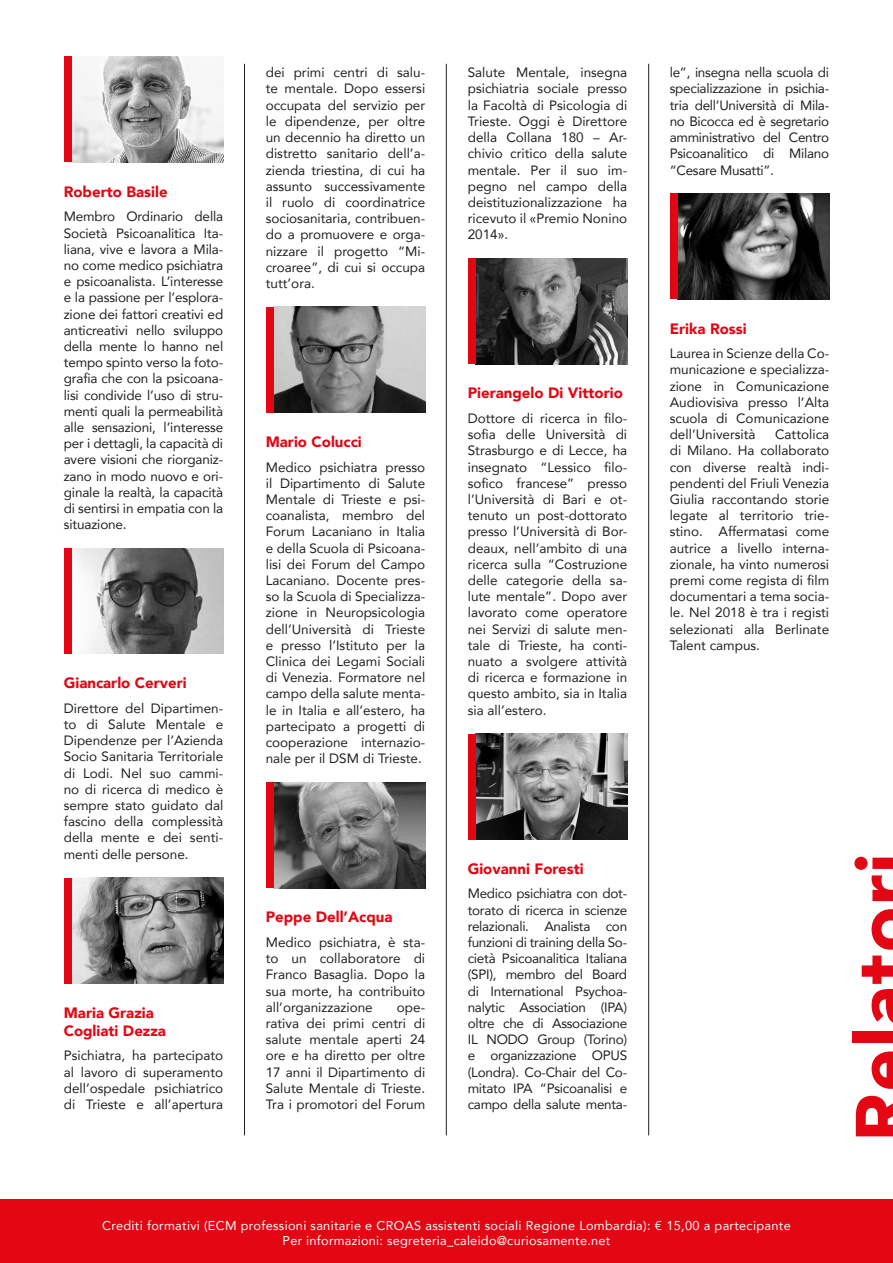
<style>
.page{position:relative;width:893px;height:1263px;background:#fff}
.page>*{position:absolute;margin:0;border:0;box-sizing:border-box;transform-origin:0 0}
.t1{font:900 75px "Avenir";letter-spacing:.02em;color:#e30613}
.t2{font:900 15px/18px "Avenir";color:#e30613}
.t3{font:13.5px/16.2px "Avenir";color:#231f20;text-align:justify}
.t4{font:12.75px/15.3px "Avenir";letter-spacing:.025em;color:#fff;text-align:center}
</style>
<div class="page">
<div style="left:0;top:1199px;width:893px;height:64px;background:#e30613"></div>
<img style="left:71px;top:56px;width:152px;height:106px">
<div style="left:64px;top:56px;width:7px;height:106px;background:#e30613"></div>
<img style="left:71px;top:548px;width:152px;height:106px">
<div style="left:64px;top:548px;width:7px;height:106px;background:#e30613"></div>
<img style="left:71px;top:877px;width:152px;height:106px">
<div style="left:64px;top:877px;width:7px;height:106px;background:#e30613"></div>
<hr style="left:244px;top:64px;width:1px;height:1071px;background:#231f20">
<hr style="left:446px;top:64px;width:1px;height:1071px;background:#231f20">
<hr style="left:648px;top:64px;width:1px;height:1071px;background:#231f20">
<img style="left:273px;top:307px;width:152px;height:106px">
<div style="left:266px;top:307px;width:7px;height:106px;background:#e30613"></div>
<img style="left:273px;top:782px;width:152px;height:106px">
<div style="left:266px;top:782px;width:7px;height:106px;background:#e30613"></div>
<img style="left:475px;top:258px;width:152px;height:106px">
<div style="left:468px;top:258px;width:7px;height:106px;background:#e30613"></div>
<img style="left:475px;top:733px;width:152px;height:106px">
<div style="left:468px;top:733px;width:7px;height:106px;background:#e30613"></div>
<img style="left:677px;top:193px;width:152px;height:106px">
<div style="left:670px;top:193px;width:7px;height:106px;background:#e30613"></div>
<p class="t2" style="left:64px;top:182px;width:105px">Roberto Basile</p>
<p class="t3" style="left:64px;top:208px;width:161px">Membro Ordinario della Società Psicoanalitica Ita&shy;liana, vive e lavora a Mila&shy;no come medico psichiatra e psicoanalista. L’interesse e la passione per l’esplora&shy;zione dei fattori creativi ed anticreativi nello sviluppo della mente lo hanno nel tempo spinto verso la foto&shy;grafia che con la psicoana&shy;lisi condivide l’uso di stru&shy;menti quali la permeabilità alle sensazioni, l’interesse per i dettagli, la capacità di avere visioni che riorganiz&shy;zano in modo nuovo e ori&shy;ginale la realtà, la capacità di sentirsi in empatia con la situazione.</p>
<p class="t2" style="left:64px;top:673px;width:125px">Giancarlo Cerveri</p>
<p class="t3" style="left:64px;top:700px;width:161px">Direttore del Dipartimen&shy;to di Salute Mentale e Dipendenze per l’Azienda Socio Sanitaria Territoriale di Lodi. Nel suo cammi&shy;no di ricerca di medico è sempre stato guidato dal fascino della complessità della mente e dei senti&shy;menti delle persone.</p>
<p class="t2" style="left:64px;top:1003px;width:104px">Maria Grazia<br>Cogliati Dezza</p>
<p class="t3" style="left:64px;top:1047px;width:161px">Psichiatra, ha partecipato al lavoro di superamento dell’ospedale psichiatrico di Trieste e all’apertura</p>
<p class="t3" style="left:266px;top:64px;width:161px">dei primi centri di salu&shy;te mentale. Dopo essersi occupata del servizio per le dipendenze, per oltre un decennio ha diretto un distretto sanitario dell’a&shy;zienda triestina, di cui ha assunto successivamente il ruolo di coordinatrice sociosanitaria, contribuen&shy;do a promuovere e orga&shy;nizzare il progetto “Mi&shy;croaree”, di cui si occupa tutt’ora.</p>
<p class="t2" style="left:266px;top:432px;width:98px">Mario Colucci</p>
<p class="t3" style="left:266px;top:458px;width:161px">Medico psichiatra presso il Dipartimento di Salute Mentale di Trieste e psi&shy;coanalista, membro del Forum Lacaniano in Italia e della Scuola di Psicoana&shy;lisi dei Forum del Campo Lacaniano. Docente pres&shy;so la Scuola di Specializza&shy;zione in Neuropsicologia dell’Università di Trieste e presso l’Istituto per la Clinica dei Legami Sociali di Venezia. Formatore nel campo della salute menta&shy;le in Italia e all’estero, ha partecipato a progetti di cooperazione internazio&shy;nale per il DSM di Trieste.</p>
<p class="t2" style="left:266px;top:908px;width:128px">Peppe Dell’Acqua</p>
<p class="t3" style="left:266px;top:934px;width:161px">Medico psichiatra, è sta&shy;to un collaboratore di Franco Basaglia. Dopo la sua morte, ha contribuito all’organizzazione</p>
<p class="t3" style="left:266px;top:999px;width:161px;text-indent:131px">ope&shy;rativa dei primi centri di salute mentale aperti 24 ore e ha diretto per oltre 17 anni il Dipartimento di Salute Mentale di Trieste.<br>Tra i promotori del Forum</p>
<p class="t3" style="left:468px;top:64px;width:161px">Salute Mentale, insegna psichiatria sociale presso la Facoltà di Psicologia di Trieste. Oggi è Direttore della Collana 180 – Ar&shy;chivio critico della salute mentale. Per il suo im&shy;pegno nel campo della deistituzionalizzazione ha ricevuto il «Premio Nonino 2014».</p>
<p class="t2" style="left:468px;top:384px;width:157px">Pierangelo Di Vittorio</p>
<p class="t3" style="left:468px;top:410px;width:161px">Dottore di ricerca in filo&shy;sofia delle Università di Strasburgo e di Lecce, ha insegnato “Lessico filo&shy;sofico francese” presso l’Università di Bari e ot&shy;tenuto un post-dottorato presso l’Università di Bor&shy;deaux, nell’ambito di una ricerca sulla “Costruzione delle categorie della sa&shy;lute mentale”. Dopo aver lavorato come operatore nei Servizi di salute men&shy;tale di Trieste, ha conti&shy;nuato a svolgere attività di ricerca e formazione in questo ambito, sia in Italia sia all’estero.</p>
<p class="t3" style="left:670px;top:64px;width:161px">le”, insegna nella scuola di specializzazione in psichia&shy;tria dell’Università di Mila&shy;no Bicocca ed è segretario amministrativo del Centro Psicoanalitico di Milano “Cesare Musatti”.</p>
<p class="t2" style="left:670px;top:319px;width:78px">Erika Rossi</p>
<p class="t3" style="left:670px;top:345px;width:161px">Laurea in Scienze della Co&shy;municazione e specializza&shy;zione in Comunicazione Audiovisiva presso l’Alta scuola di Comunicazione dell’Università</p>
<p class="t3" style="left:670px;top:426px;width:161px;text-indent:105px">Cattolica di Milano. Ha collaborato con diverse realtà indi&shy;pendenti del Friuli Venezia Giulia raccontando storie legate al territorio trie&shy;stino. Affermatasi come autrice a livello interna&shy;zionale, ha vinto numerosi premi come regista di film documentari a tema socia&shy;le. Nel 2018 è tra i registi selezionati alla Berlinate Talent campus.</p>
<p class="t2" style="left:468px;top:859px;width:118px">Giovanni Foresti</p>
<p class="t3" style="left:468px;top:885px;width:161px">Medico psichiatra con dot&shy;torato di ricerca in scienze relazionali. Analista con funzioni di training della So&shy;cietà Psicoanalitica Italiana (SPI), membro del Board di International Psychoa&shy;nalytic Association (IPA) oltre che di Associazione IL NODO Group (Torino) e organizzazione OPUS (Londra). Co-Chair del Co&shy;mitato IPA “Psicoanalisi e campo della salute menta-</p>
<h1 class="t1" style="left:818px;top:1142px;width:290px;rotate:-90deg">Relatori</h1>
<p class="t4" style="left:102px;top:1217px;width:690px">Crediti formativi (ECM professioni sanitarie e CROAS assistenti sociali Regione Lombardia): € 15,00 a partecipante<br>Per informazioni: segreteria_caleido@curiosamente.net</p>
</div>
